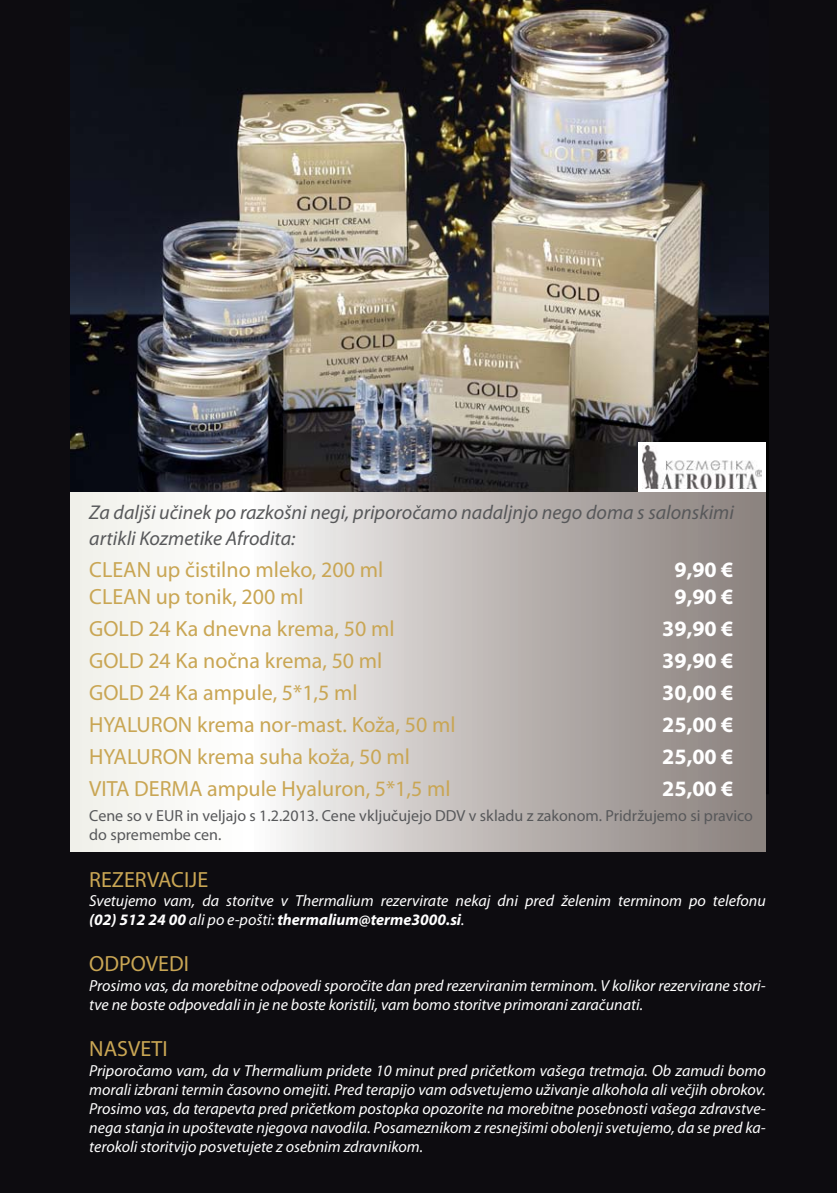
<style>
.page{position:relative;width:837px;height:1193px;background:#fff}
.page>*{position:absolute;margin:0;border:0;box-sizing:border-box;transform-origin:0 0}
.t1{font:22px "Myriad Pro";color:#c9a654}
.t2{font:700 22px "Myriad Pro";color:#fff}
.t3{font:italic 20px/26.4px "Myriad Pro";color:#57585a}
.t4{font:italic 16px/19.2px "Myriad Pro";color:#fff}
.t5{font:16px/19.2px "Myriad Pro";color:#57585a}
.s1{font-weight:700}
</style>
<div class="page">
<div style="left:0;top:0;width:837px;height:1192px;background:#0d0c10"></div>
<img style="left:71px;top:0;width:697px;height:794px">
<svg style="left:71px;top:492px;width:695px;height:359px"></svg>
<div style="left:638px;top:442px;width:128px;height:50px;background:#fff"></div>
<img style="left:642px;top:445px;width:119px;height:44px">
<p class="t3" style="left:89px;top:498px;width:646px">Za daljši učinek po razkošni negi, priporočamo nadaljnjo nego doma s salonskimi artikli Kozmetike Afrodita:</p>
<h1 class="t1" style="left:89px;top:556px;width:295px">CLEAN up čistilno mleko, 200 ml</h1>
<h1 class="t2" style="left:674px;top:555px;width:61px">9,90 €</h1>
<h1 class="t1" style="left:89px;top:582px;width:216px">CLEAN up tonik, 200 ml</h1>
<h1 class="t2" style="left:674px;top:581px;width:61px">9,90 €</h1>
<h1 class="t1" style="left:89px;top:614px;width:307px">GOLD 24 Ka dnevna krema, 50 ml</h1>
<h1 class="t2" style="left:662px;top:613px;width:73px">39,90 €</h1>
<h1 class="t1" style="left:89px;top:646px;width:295px">GOLD 24 Ka nočna krema, 50 ml</h1>
<h1 class="t2" style="left:662px;top:645px;width:73px">39,90 €</h1>
<h1 class="t1" style="left:89px;top:678px;width:270px">GOLD 24 Ka ampule, 5*1,5 ml</h1>
<h1 class="t2" style="left:662px;top:678px;width:73px">30,00 €</h1>
<h1 class="t1" style="left:89px;top:710px;width:368px">HYALURON krema nor-mast. Koža, 50 ml</h1>
<h1 class="t2" style="left:662px;top:710px;width:73px">25,00 €</h1>
<h1 class="t1" style="left:89px;top:742px;width:322px">HYALURON krema suha koža, 50 ml</h1>
<h1 class="t2" style="left:662px;top:742px;width:73px">25,00 €</h1>
<h1 class="t1" style="left:89px;top:775px;width:363px">VITA DERMA ampule Hyaluron, 5*1,5 ml</h1>
<h1 class="t2" style="left:662px;top:774px;width:73px">25,00 €</h1>
<p class="t5" style="left:89px;top:805px;width:665px">Cene so v EUR in veljajo s 1.2.2013. Cene vključujejo DDV v skladu z zakonom. Pridržujemo si pravico do spremembe cen.</p>
<h1 class="t1" style="left:89px;top:865px;width:120px">REZERVACIJE</h1>
<p class="t4" style="left:89px;top:890px;width:678px">Svetujemo vam, da storitve v Thermalium rezervirate nekaj dni pred želenim terminom po telefonu <span class="s1">(02) 512 24 00</span> ali po e-pošti: <span class="s1">thermalium@terme3000.si</span>.</p>
<h1 class="t1" style="left:89px;top:950px;width:101px">ODPOVEDI</h1>
<p class="t4" style="left:89px;top:975px;width:678px">Prosimo vas, da morebitne odpovedi sporočite dan pred rezerviranim terminom. V kolikor rezervirane stori&shy;tve ne boste odpovedali in je ne boste koristili, vam bomo storitve primorani zaračunati.</p>
<h1 class="t1" style="left:89px;top:1035px;width:80px">NASVETI</h1>
<p class="t4" style="left:89px;top:1059px;width:678px;text-align:justify">Priporočamo vam, da v Thermalium pridete 10 minut pred pričetkom vašega tretmaja. Ob zamudi bomo morali izbrani termin časovno omejiti. Pred terapijo vam odsvetujemo uživanje alkohola ali večjih obrokov.<br>Prosimo vas, da terapevta pred pričetkom postopka opozorite na morebitne posebnosti vašega zdravstve&shy;nega stanja in upoštevate njegova navodila. Posameznikom z resnejšimi obolenji svetujemo, da se pred ka&shy;terokoli storitvijo posvetujete z osebnim zdravnikom.</p>
</div>
